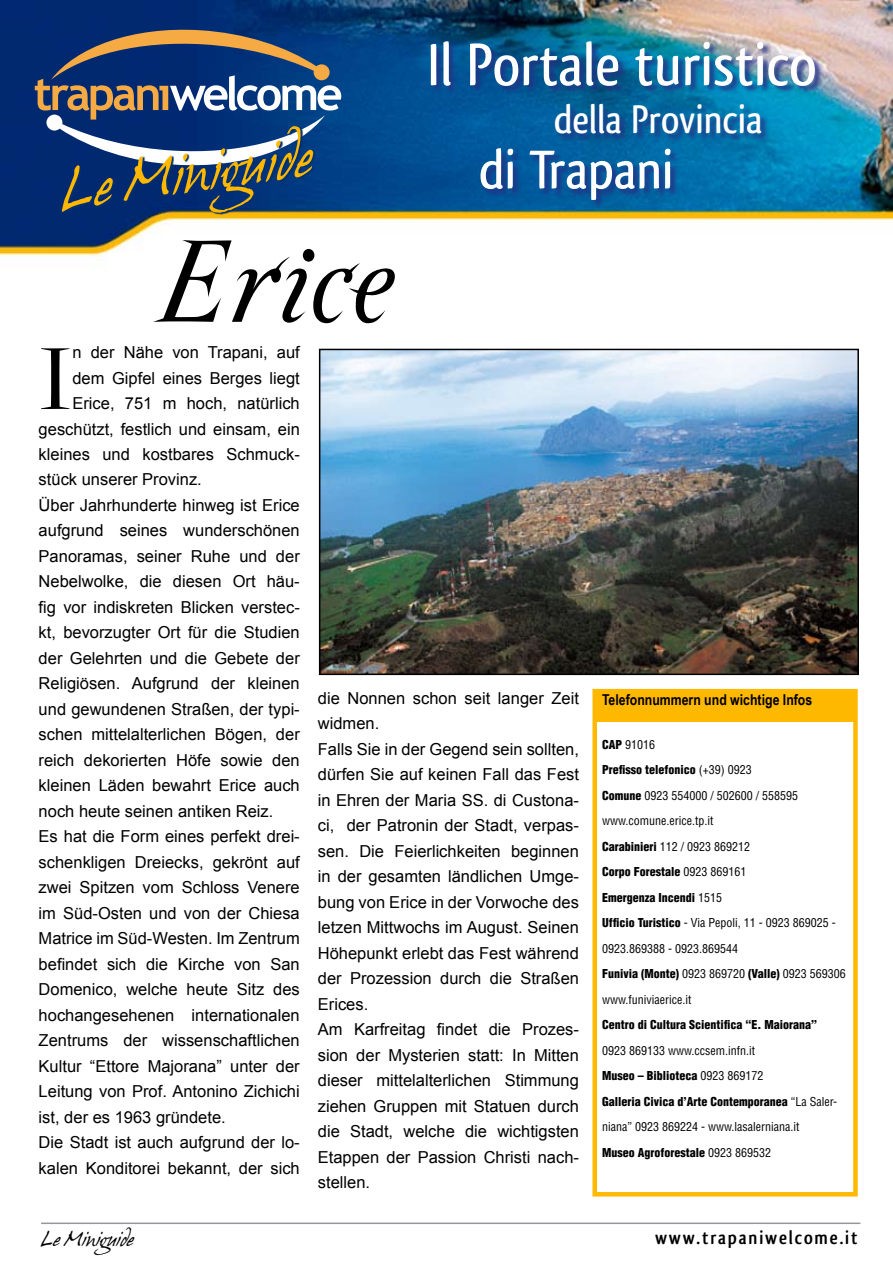
<style>
.page{position:relative;width:893px;height:1263px;background:#fff}
.page>*{position:absolute;margin:0;border:0;box-sizing:border-box;transform-origin:0 0}
.t1{font:italic 138.6px "Parma Petit";color:#000;scale:.91 1}
.t2{font:103.35px "Parma Petit";color:#000}
.t3{font:italic 64.2px "Juergen";color:#ffb800;scale:.9 1}
.t4{font:500 61.95px "Qlassik";color:#fff}
.t5{font:500 56.7px "Qlassik";color:#fff}
.t6{font:500 41.25px "Qlassik";color:#fff}
.t7{font:italic 23.4px "Juergen";color:#000;scale:.9 1}
.t8{font:700 19.65px "Qlassik";letter-spacing:.09em;color:#000}
.t9{font:16.5px/25.5px "Arial";color:#000}
.t10{font:700 15px "Arial Narrow";color:#000}
.t11{font:condensed 12px/25.5px "Helvetica LT Std";color:#000}
.t12{font:900 condensed 12px "Helvetica LT Std";color:#000}
.s1{font-weight:900}
</style>
<div class="page">
<img style="left:1px;top:1px;width:891px;height:255px">
<div style="left:430px;top:41px;width:463px;height:194px;background:#233285;opacity:.9"></div>
<svg style="left:35px;top:29px;width:306px;height:136px;background:#3e5479"></svg>
<img style="left:322px;top:352px;width:534px;height:320px">
<div style="left:319px;top:349px;width:540px;height:326px;border:2px solid #000"></div>
<div style="left:592px;top:689px;width:266px;height:507px;background:#fff;border:4px solid #ffb900"></div>
<div style="left:595px;top:692px;width:260px;height:29px;background:#ffb800"></div>
<hr style="left:41px;top:1222px;width:819px;height:2px;background:#97979b">
<svg style="left:64px;top:127px;width:352px;height:133px"></svg>
<h3 class="t3" style="left:53px;top:151px;width:285px;rotate:-8deg">Le Miniguide</h3>
<h1 class="t1" style="left:162px;top:206px;width:259px">Erice</h1>
<h3 class="t4" style="left:427px;top:28px;width:391px">Il Portale turistico</h3>
<h3 class="t6" style="left:554px;top:96px;width:210px">della Provincia</h3>
<h3 class="t5" style="left:479px;top:136px;width:196px">di Trapani</h3>
<h2 class="t2" style="left:39px;top:322px;width:35px">I</h2>
<p class="t9" style="left:72px;top:340px;width:229px">n der Nähe von Trapani, auf</p>
<p class="t9" style="left:72px;top:365px;width:229px">dem Gipfel eines Berges liegt</p>
<p class="t9" style="left:72px;top:391px;width:229px">Erice, 751 m hoch, natürlich</p>
<p class="t9" style="left:39px;top:416px;width:263px">geschützt, festlich und einsam, ein</p>
<p class="t9" style="left:39px;top:442px;width:263px">kleines und kostbares Schmuck-</p>
<p class="t9" style="left:39px;top:467px;width:165px">stück unserer Provinz.</p>
<p class="t9" style="left:39px;top:493px;width:263px">Über Jahrhunderte hinweg ist Erice</p>
<p class="t9" style="left:39px;top:518px;width:263px">aufgrund seines wunderschönen</p>
<p class="t9" style="left:39px;top:544px;width:263px">Panoramas, seiner Ruhe und der</p>
<p class="t9" style="left:39px;top:569px;width:263px">Nebelwolke, die diesen Ort häu-</p>
<p class="t9" style="left:39px;top:595px;width:263px">fig vor indiskreten Blicken verstec-</p>
<p class="t9" style="left:39px;top:620px;width:263px">kt, bevorzugter Ort für die Studien</p>
<p class="t9" style="left:39px;top:646px;width:263px">der Gelehrten und die Gebete der</p>
<p class="t9" style="left:39px;top:671px;width:263px">Religiösen. Aufgrund der kleinen</p>
<p class="t9" style="left:39px;top:696px;width:263px">und gewundenen Straßen, der typi-</p>
<p class="t9" style="left:39px;top:722px;width:263px">schen mittelalterlichen Bögen, der</p>
<p class="t9" style="left:39px;top:747px;width:263px">reich dekorierten Höfe sowie den</p>
<p class="t9" style="left:39px;top:773px;width:263px">kleinen Läden bewahrt Erice auch</p>
<p class="t9" style="left:39px;top:798px;width:236px">noch heute seinen antiken Reiz.</p>
<p class="t9" style="left:39px;top:824px;width:263px">Es hat die Form eines perfekt drei-</p>
<p class="t9" style="left:39px;top:849px;width:263px">schenkligen Dreiecks, gekrönt auf</p>
<p class="t9" style="left:39px;top:875px;width:263px">zwei Spitzen vom Schloss Venere</p>
<p class="t9" style="left:39px;top:900px;width:263px">im Süd-Osten und von der Chiesa</p>
<p class="t9" style="left:39px;top:926px;width:263px">Matrice im Süd-Westen. Im Zentrum</p>
<p class="t9" style="left:39px;top:951px;width:263px">befindet sich die Kirche von San</p>
<p class="t9" style="left:39px;top:977px;width:263px">Domenico, welche heute Sitz des</p>
<p class="t9" style="left:39px;top:1002px;width:263px">hochangesehenen internationalen</p>
<p class="t9" style="left:39px;top:1028px;width:263px">Zentrums der wissenschaftlichen</p>
<p class="t9" style="left:39px;top:1053px;width:263px">Kultur “Ettore Majorana” unter der</p>
<p class="t9" style="left:39px;top:1079px;width:263px">Leitung von Prof. Antonino Zichichi</p>
<p class="t9" style="left:39px;top:1104px;width:189px">ist, der es 1963 gründete.</p>
<p class="t9" style="left:39px;top:1130px;width:263px">Die Stadt ist auch aufgrund der lo-</p>
<p class="t9" style="left:39px;top:1155px;width:263px">kalen Konditorei bekannt, der sich</p>
<h3 class="t7" style="left:40px;top:1224px;width:105px">Le Miniguide</h3>
<p class="t9" style="left:318px;top:685px;width:263px">die Nonnen schon seit langer Zeit widmen.<br>Falls Sie in der Gegend sein sollten, dürfen Sie auf keinen Fall das Fest in Ehren der Maria SS. di Custona&shy;ci, der Patronin der Stadt, verpas&shy;sen. Die Feierlichkeiten beginnen in der gesamten ländlichen Umge&shy;bung von Erice in der Vorwoche des letzen Mittwochs im August. Seinen<br>Höhepunkt erlebt das Fest während der Prozession durch die Straßen<br>Erices.<br>Am Karfreitag findet die Prozes&shy;sion der Mysterien statt: In Mitten dieser mittelalterlichen Stimmung ziehen Gruppen mit Statuen durch die Stadt, welche die wichtigsten<br>Etappen der Passion Christi nach&shy;stellen.</p>
<p class="t10" style="left:602px;top:689px;width:212px">Telefonnummern und wichtige Infos</p>
<p class="t11" style="left:602px;top:731px;width:245px"><span class="s1">CAP</span> 91016<br><span class="s1">Prefisso telefonico</span> (+39) 0923<br><span class="s1">Comune</span> 0923 554000 / 502600 / 558595 www.comune.erice.tp.it<br><span class="s1">Carabinieri</span> 112 / 0923 869212<br><span class="s1">Corpo Forestale</span> 0923 869161<br><span class="s1">Emergenza Incendi</span> 1515<br><span class="s1">Ufficio Turistico</span> - Via Pepoli, 11 - 0923 869025 -<br>0923.869388 - 0923.869544<br><span class="s1">Funivia (Monte)</span> 0923 869720 <span class="s1">(Valle)</span> 0923 569306 www.funiviaerice.it</p>
<p class="t12" style="left:602px;top:1017px;width:217px">Centro di Cultura Scientifica “E. Maiorana”</p>
<p class="t11" style="left:602px;top:1037px;width:237px">0923 869133 www.ccsem.infn.it<br><span class="s1">Museo – Biblioteca</span> 0923 869172<br><span class="s1">Galleria Civica d’Arte Contemporanea</span> “La Saler&shy;niana” 0923 869224 - www.lasalerniana.it<br><span class="s1">Museo Agroforestale</span> 0923 869532</p>
<p class="t8" style="left:655px;top:1226px;width:204px">www.trapaniwelcome.it</p>
</div>
